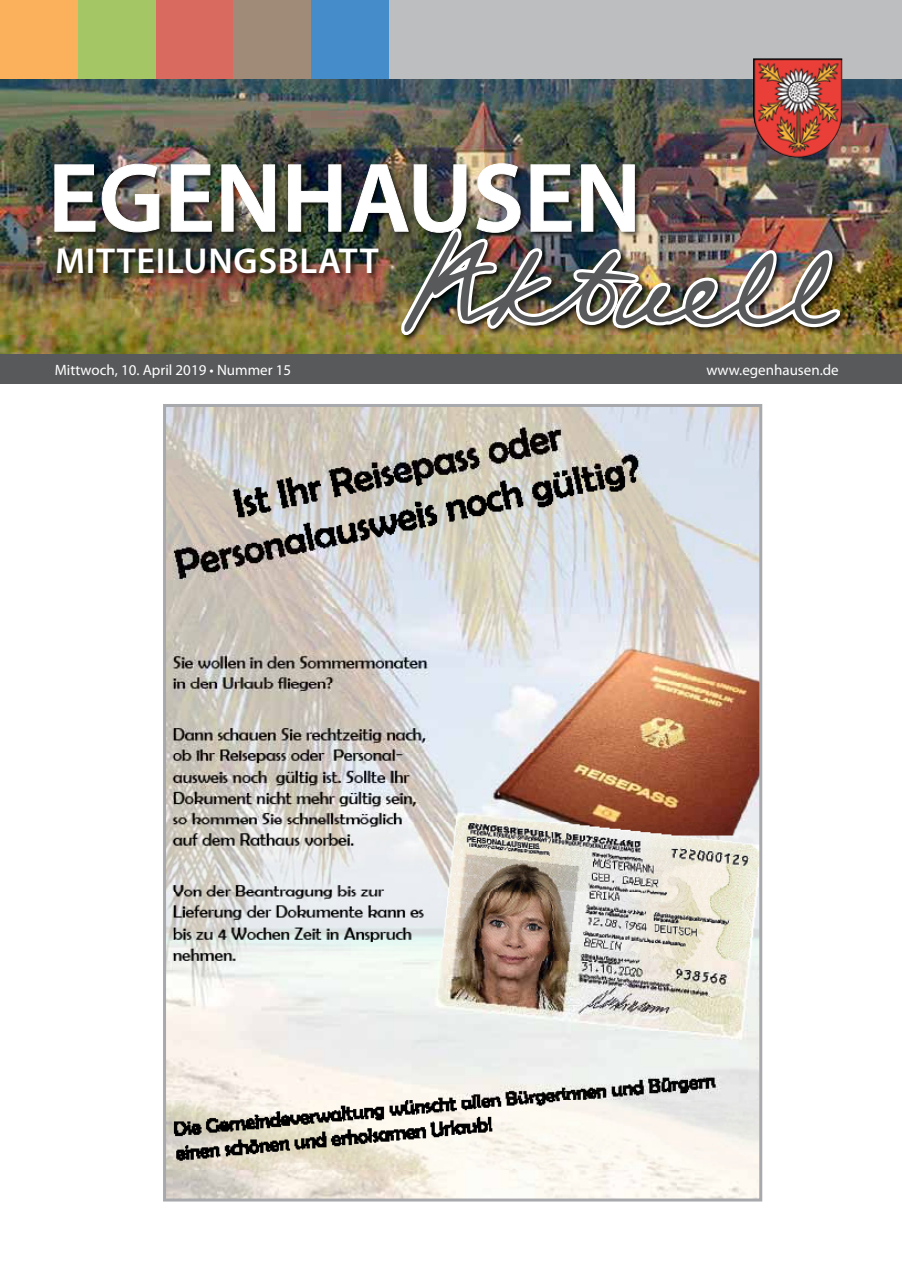
<style>
.page{position:relative;width:902px;height:1280px;background:#fff}
.page>*{position:absolute;margin:0;border:0;box-sizing:border-box;transform-origin:0 0}
.t1{font:125.25px "Federico Handwriting";color:#58595b}
.t2{font:600 98.4px "Myriad Pro";color:#fff}
.t3{font:600 36.15px "Myriad Pro";letter-spacing:.02em;color:#fff}
.t4{font:15px "Myriad Pro";color:#fff}
</style>
<div class="page">
<img style="left:0;top:78px;width:901px;height:277px">
<div style="left:0;top:0;width:901px;height:78px;background:#bcbec0"></div>
<div style="left:0;top:0;width:78px;height:78px;background:#fbb15b"></div>
<div style="left:78px;top:0;width:78px;height:78px;background:#a4c665"></div>
<div style="left:156px;top:0;width:77px;height:78px;background:#d96a5f"></div>
<div style="left:233px;top:0;width:78px;height:78px;background:#a08a78"></div>
<div style="left:311px;top:0;width:77px;height:78px;background:#448cca"></div>
<div style="left:0;top:355px;width:901px;height:29px;background:#58595b"></div>
<div style="left:54px;top:162px;width:587px;height:78px;background:#000;opacity:.75"></div>
<img style="left:54px;top:163px;width:105px;height:70px">
<img style="left:170px;top:164px;width:42px;height:68px">
<img style="left:221px;top:164px;width:54px;height:68px">
<svg style="left:288px;top:164px;width:53px;height:68px;background:#2f3634"></svg>
<div style="left:56px;top:247px;width:330px;height:34px;background:#000;opacity:.75"></div>
<div style="left:399px;top:227px;width:448px;height:115px;background:#000;opacity:.8"></div>
<img style="left:349px;top:163px;width:492px;height:175px">
<img style="left:753px;top:58px;width:89px;height:99px">
<img style="left:167px;top:408px;width:591px;height:789px">
<div style="left:163px;top:404px;width:599px;height:797px;border:3px solid #a7a9ac"></div>
<h2 class="t2" style="left:48px;top:136px;width:595px">EGENHAUSEN</h2>
<h1 class="t1" style="left:403px;top:206px;width:430px">Aktuell</h1>
<h3 class="t3" style="left:55px;top:238px;width:325px">MITTEILUNGSBLATT</h3>
<p class="t4" style="left:55px;top:360px;width:238px">Mittwoch, 10. April 2019 • Nummer 15</p>
<p class="t4" style="left:706px;top:361px;width:134px">www.egenhausen.de</p>
</div>
